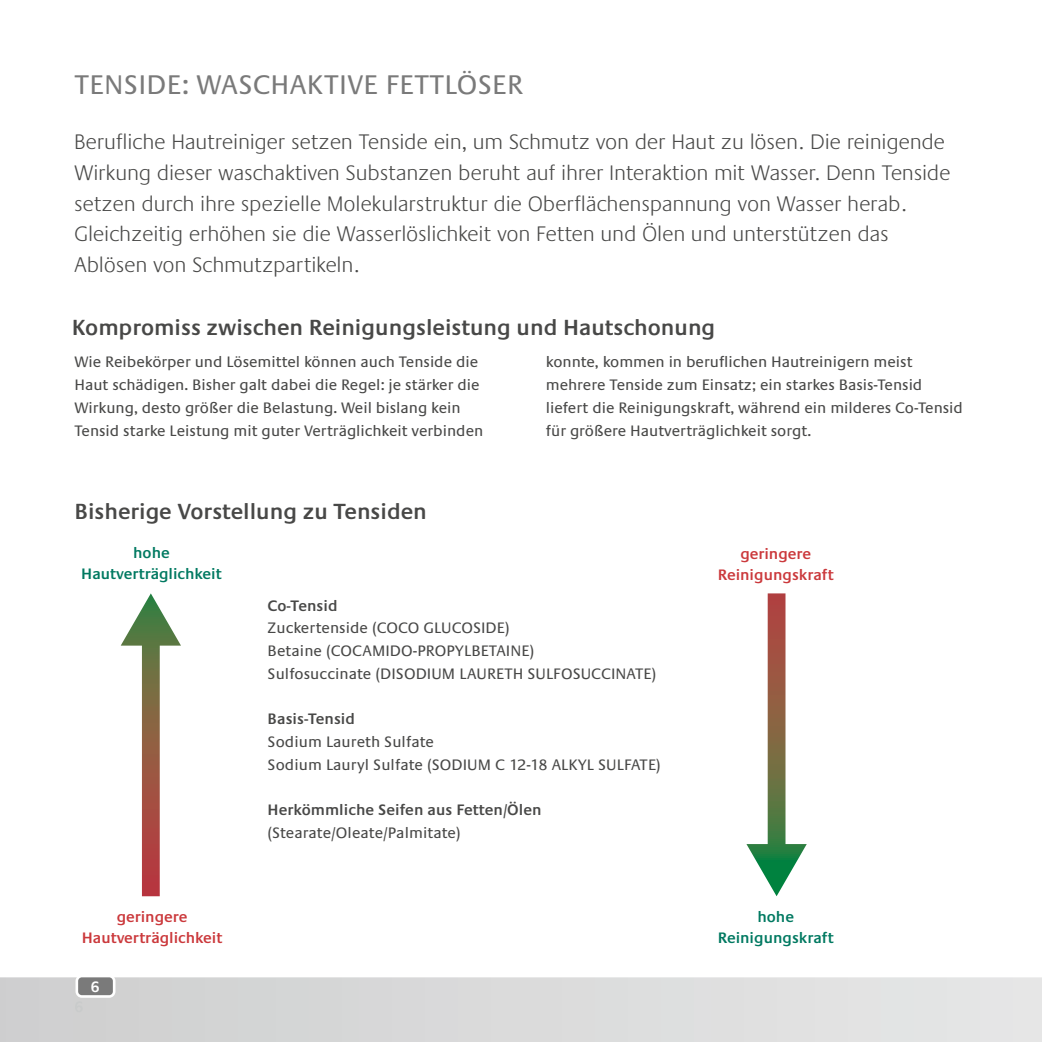
<style>
.page{position:relative;width:1042px;height:1042px;background:#fff}
.page>*{position:absolute;margin:0;border:0;box-sizing:border-box;transform-origin:0 0}
.t1{font:28px "Praxis";letter-spacing:.01em;color:#7a7a7a}
.t2{font:600 22.75px "Praxis";color:#484847}
.t3{font:300 21.88px/30.6px "Praxis";letter-spacing:.02em;color:#484847}
.t4{font:15.75px/22.8px "Praxis";color:#484847}
.t5{font:600 15.75px "Praxis";letter-spacing:.005em;color:#484847}
.t6{font:600 15.75px/21px "Praxis";color:#cb393c;text-align:center}
.t7{font:600 15.75px/21px "Praxis";color:#007961;text-align:center}
.t8{font:600 15.75px "Praxis";color:#fff}
</style>
<div class="page">
<svg style="left:121px;top:593px;width:60px;height:303px"></svg>
<svg style="left:746px;top:593px;width:61px;height:303px"></svg>
<svg style="left:0;top:977px;width:1042px;height:65px;background:#dadbdb"></svg>
<svg style="left:75px;top:977px;width:40px;height:35px"></svg>
<h1 class="t1" style="left:74px;top:70px;width:450px">TENSIDE: WASCHAKTIVE FETTLÖSER</h1>
<p class="t3" style="left:74px;top:127px;width:877px">Berufliche Hautreiniger setzen Tenside ein, um Schmutz von der Haut zu lösen. Die reinigende Wirkung dieser waschaktiven Substanzen beruht auf ihrer Interaktion mit Wasser. Denn Tenside setzen durch ihre spezielle Molekularstruktur die Oberflächenspannung von Wasser herab.<br>Gleichzeitig erhöhen sie die Wasserlöslichkeit von Fetten und Ölen und unterstützen das Ablösen von Schmutzpartikeln.</p>
<h2 class="t2" style="left:72px;top:315px;width:645px">Kompromiss zwischen Reinigungsleistung und Hautschonung</h2>
<p class="t4" style="left:74px;top:351px;width:410px">Wie Reibekörper und Lösemittel können auch Tenside die Haut schädigen. Bisher galt dabei die Regel: je stärker die Wirkung, desto größer die Belastung. Weil bislang kein Tensid starke Leistung mit guter Verträglichkeit verbinden</p>
<p class="t4" style="left:546px;top:351px;width:419px">konnte, kommen in beruflichen Hautreinigern meist mehrere Tenside zum Einsatz; ein starkes Basis-Tensid liefert die Reinigungskraft, während ein milderes Co-Tensid für größere Hautverträglichkeit sorgt.</p>
<h2 class="t2" style="left:74px;top:499px;width:354px">Bisherige Vorstellung zu Tensiden</h2>
<p class="t7" style="left:81px;top:543px;width:142px">hohe<br>Hautverträglichkeit</p>
<p class="t6" style="left:82px;top:906px;width:142px">geringere<br>Hautverträglichkeit</p>
<p class="t8" style="left:91px;top:978px;width:10px">6</p>
<p class="t5" style="left:268px;top:597px;width:71px">Co-Tensid</p>
<p class="t4" style="left:268px;top:617px;width:390px">Zuckertenside (COCO GLUCOSIDE)<br>Betaine (COCAMIDO-PROPYLBETAINE)<br>Sulfosuccinate (DISODIUM LAURETH SULFOSUCCINATE)</p>
<p class="t5" style="left:268px;top:710px;width:89px">Basis-Tensid</p>
<p class="t4" style="left:268px;top:731px;width:395px">Sodium Laureth Sulfate<br>Sodium Lauryl Sulfate (SODIUM C 12-18 ALKYL SULFATE)</p>
<p class="t5" style="left:268px;top:801px;width:275px">Herkömmliche Seifen aus Fetten/Ölen</p>
<p class="t4" style="left:268px;top:822px;width:195px">(Stearate/Oleate/Palmitate)</p>
<p class="t6" style="left:718px;top:543px;width:117px">geringere<br>Reinigungskraft</p>
<p class="t7" style="left:718px;top:906px;width:117px">hohe<br>Reinigungskraft</p>
</div>
